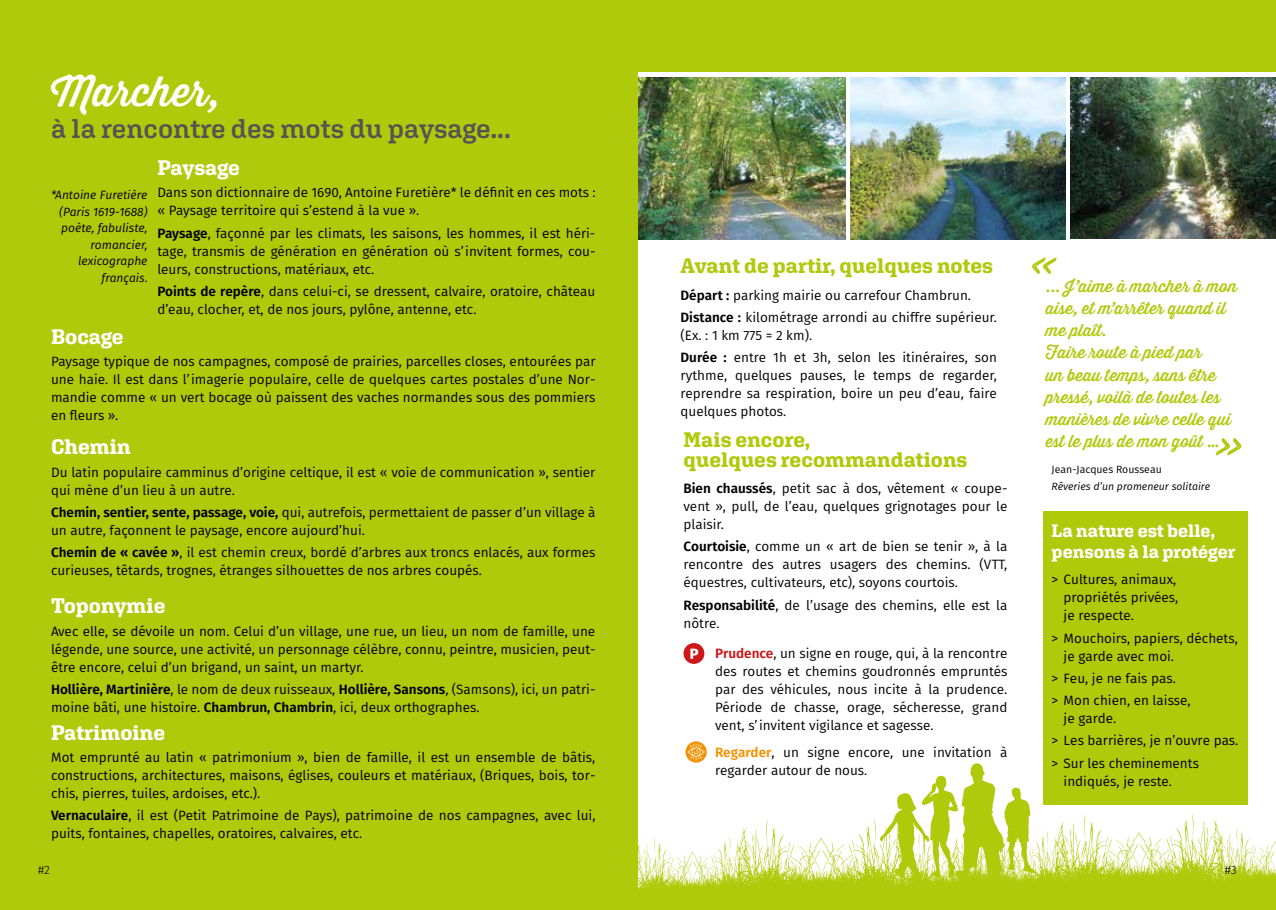
<style>
.page{position:relative;width:1276px;height:910px;background:#fff}
.page>*{position:absolute;margin:0;border:0;box-sizing:border-box;transform-origin:0 0}
.t1{font:51px "Thirsty Rough Lt One";color:#afca0b}
.t2{font:48.6px "Thirsty Rough Lt One";color:#afca0b}
.t3{font:41.1px "Thirsty Rough Reg";color:#fff}
.t4{font:600 27px "Aglet Slab";letter-spacing:-.005em;color:#555454}
.t5{font:700 21px/19.5px "Aglet Slab";letter-spacing:-.005em;color:#afca0b}
.t6{font:700 21px "Aglet Slab";letter-spacing:-.005em;color:#fff}
.t7{font:700 18px/21px "Aglet Slab";color:#fff}
.t8{font:16.65px/22.2px "Thirsty Rough Reg";color:#afca0b}
.t9{font:13.5px/18px "Fira Sans";color:#000}
.t10{font:italic 12px/16.5px "Fira Sans";color:#000;text-align:right}
.t11{font:300 12px "Fira Sans";color:#000}
.t12{font:italic 10.5px "Fira Sans";color:#000}
.t13{font:10.5px "Fira Sans";color:#000}
.s1{font-weight:600}
.s2{font-style:normal}
.s3{font-weight:600;color:#cd1719}
.s4{font-weight:600;color:#f39200}
</style>
<div class="page">
<div style="left:683px;top:643px;width:21px;height:21px;background:#cd1719;border-radius:50%"></div>
<svg style="left:690px;top:649px;width:8px;height:10px"></svg>
<svg style="left:685px;top:741px;width:21px;height:22px"></svg>
<div style="left:1042px;top:511px;width:205px;height:294px;background:#afca0b"></div>
<div style="left:638px;top:0;width:638px;height:72px;background:#afca0b"></div>
<img style="left:638px;top:78px;width:207px;height:161px">
<img style="left:850px;top:78px;width:216px;height:161px">
<img style="left:1070px;top:78px;width:206px;height:160px">
<div style="left:0;top:0;width:638px;height:910px;background:#afca0b"></div>
<svg style="left:638px;top:744px;width:638px;height:166px"></svg>
<h3 class="t3" style="left:51px;top:61px;width:170px">Marcher,</h3>
<h3 class="t4" style="left:51px;top:112px;width:461px">à la rencontre des mots du paysage...</h3>
<h3 class="t6" style="left:157px;top:155px;width:84px">Paysage</h3>
<p class="t9" style="left:157px;top:183px;width:439px">Dans son dictionnaire de 1690, Antoine Furetière* le définit en ces mots : « Paysage territoire qui s’estend à la vue ».</p>
<p class="t9" style="left:157px;top:224px;width:439px;text-align:justify"><span class="s1">Paysage</span>, façonné par les climats, les saisons, les hommes, il est héri&shy;tage, transmis de génération en génération où s’invitent formes, cou&shy;leurs, constructions, matériaux, etc.</p>
<p class="t9" style="left:157px;top:282px;width:439px"><span class="s1">Points de repère</span>, dans celui-ci, se dressent, calvaire, oratoire, château d’eau, clocher, et, de nos jours, pylône, antenne, etc.</p>
<h3 class="t6" style="left:51px;top:324px;width:74px">Bocage</h3>
<p class="t9" style="left:51px;top:352px;width:546px;text-align:justify">Paysage typique de nos campagnes, composé de prairies, parcelles closes, entourées par une haie. Il est dans l’imagerie populaire, celle de quelques cartes postales d’une Nor&shy;mandie comme « un vert bocage où paissent des vaches normandes sous des pommiers en fleurs ».</p>
<p class="t10" style="left:51px;top:187px;width:98px">*Antoine Furetière (Paris 1619-1688) poète, fabuliste, romancier, lexicographe français<span class="s2">.</span></p>
<h3 class="t6" style="left:51px;top:434px;width:81px">Chemin</h3>
<p class="t9" style="left:51px;top:462px;width:546px">Du latin populaire camminus d’origine celtique, il est « voie de communication », sentier qui mène d’un lieu à un autre.</p>
<p class="t9" style="left:51px;top:503px;width:546px"><span class="s1">Chemin, sentier, sente, passage, voie,</span> qui, autrefois, permettaient de passer d’un village à un autre, façonnent le paysage, encore aujourd’hui.</p>
<p class="t9" style="left:51px;top:543px;width:546px"><span class="s1">Chemin de « cavée »</span>, il est chemin creux, bordé d’arbres aux troncs enlacés, aux formes curieuses, têtards, trognes, étranges silhouettes de nos arbres coupés.</p>
<h3 class="t6" style="left:51px;top:593px;width:116px">Toponymie</h3>
<p class="t9" style="left:51px;top:622px;width:546px;text-align:justify">Avec elle, se dévoile un nom. Celui d’un village, une rue, un lieu, un nom de famille, une légende, une source, une activité, un personnage célèbre, connu, peintre, musicien, peut&shy;être encore, celui d’un brigand, un saint, un martyr.</p>
<p class="t9" style="left:51px;top:680px;width:546px"><span class="s1">Hollière, Martinière</span>, le nom de deux ruisseaux, <span class="s1">Hollière, Sansons</span>, (Samsons), ici, un patri&shy;moine bâti, une histoire. <span class="s1">Chambrun, Chambrin</span>, ici, deux orthographes.</p>
<h3 class="t6" style="left:51px;top:720px;width:116px">Patrimoine</h3>
<p class="t9" style="left:51px;top:748px;width:546px;text-align:justify">Mot emprunté au latin « patrimonium », bien de famille, il est un ensemble de bâtis, constructions, architectures, maisons, églises, couleurs et matériaux, (Briques, bois, tor&shy;chis, pierres, tuiles, ardoises, etc.).</p>
<p class="t9" style="left:51px;top:806px;width:546px"><span class="s1">Vernaculaire</span>, il est (Petit Patrimoine de Pays), patrimoine de nos campagnes, avec lui, puits, fontaines, chapelles, oratoires, calvaires, etc.</p>
<p class="t11" style="left:38px;top:862px;width:13px">#2</p>
<h3 class="t5" style="left:680px;top:256px;width:314px">Avant de partir, quelques notes</h3>
<p class="t9" style="left:680px;top:283px;width:318px;line-height:22.2px"><span class="s1">Départ :</span> parking mairie ou carrefour Chambrun.<br><span class="s1">Distance :</span> kilométrage arrondi au chiffre supérieur.</p>
<p class="t9" style="left:680px;top:324px;width:318px;line-height:22.2px">(Ex. : 1 km 775 = 2 km).<br><span class="s1">Durée :</span> entre 1h et 3h, selon les itinéraires, son</p>
<p class="t9" style="left:680px;top:366px;width:318px;text-align:justify">rythme, quelques pauses, le temps de regarder, reprendre sa respiration, boire un peu d’eau, faire quelques photos.</p>
<h3 class="t5" style="left:683px;top:430px;width:285px">Mais encore,<br>quelques recommandations</h3>
<p class="t9" style="left:683px;top:479px;width:325px;text-align:justify"><span class="s1">Bien chaussés</span>, petit sac à dos, vêtement « coupe&shy;vent », pull, de l’eau, quelques grignotages pour le plaisir.</p>
<p class="t9" style="left:683px;top:537px;width:325px;text-align:justify"><span class="s1">Courtoisie</span>, comme un « art de bien se tenir », à la rencontre des autres usagers des chemins. (VTT, équestres, cultivateurs, etc), soyons courtois.</p>
<p class="t9" style="left:683px;top:596px;width:325px"><span class="s1">Responsabilité</span>, de l’usage des chemins, elle est la nôtre.</p>
<p class="t9" style="left:715px;top:644px;width:294px;text-align:justify"><span class="s3">Prudence</span>, un signe en rouge, qui, à la rencontre des routes et chemins goudronnés empruntés par des véhicules, nous incite à la prudence.<br>Période de chasse, orage, sécheresse, grand vent, s’invitent vigilance et sagesse.</p>
<p class="t9" style="left:715px;top:743px;width:294px"><span class="s4">Regarder</span>, un signe encore, une invitation à regarder autour de nous.</p>
<h2 class="t2" style="left:1026px;top:227px;width:36px">«</h2>
<p class="t8" style="left:1046px;top:275px;width:193px">... J’aime à marcher à mon aise, et m’arrêter quand il me plaît.<br>Faire route à pied par<br>un beau temps, sans être pressé, voilà de toutes les manières de vivre celle qui est le plus de mon goût …</p>
<p class="t13" style="left:1051px;top:462px;width:112px">Jean-Jacques Rousseau</p>
<p class="t12" style="left:1051px;top:478px;width:160px">Rêveries d’un promeneur solitaire</p>
<h1 class="t1" style="left:1247px;top:487px;width:38px;rotate:-180deg">«</h1>
<h3 class="t7" style="left:1051px;top:520px;width:185px">La nature est belle, pensons à la protéger</h3>
<p class="t9" style="left:1063px;top:570px;width:116px;text-indent:-12px">&gt; Cultures, animaux, propriétés privées, je respecte.</p>
<p class="t9" style="left:1063px;top:629px;width:176px;text-indent:-12px">&gt; Mouchoirs, papiers, déchets, je garde avec moi.</p>
<p class="t9" style="left:1051px;top:667px;width:141px;line-height:22.2px">&gt; Feu, je ne fais pas.<br>&gt; Mon chien, en laisse,</p>
<p class="t9" style="left:1051px;top:707px;width:188px;line-height:22.2px;text-indent:12px">je garde.<br>&gt; Les barrières, je n’ouvre pas. &gt; Sur les cheminements</p>
<p class="t9" style="left:1063px;top:771px;width:110px">indiqués, je reste.</p>
<p class="t11" style="left:1225px;top:862px;width:13px">#3</p>
</div>
